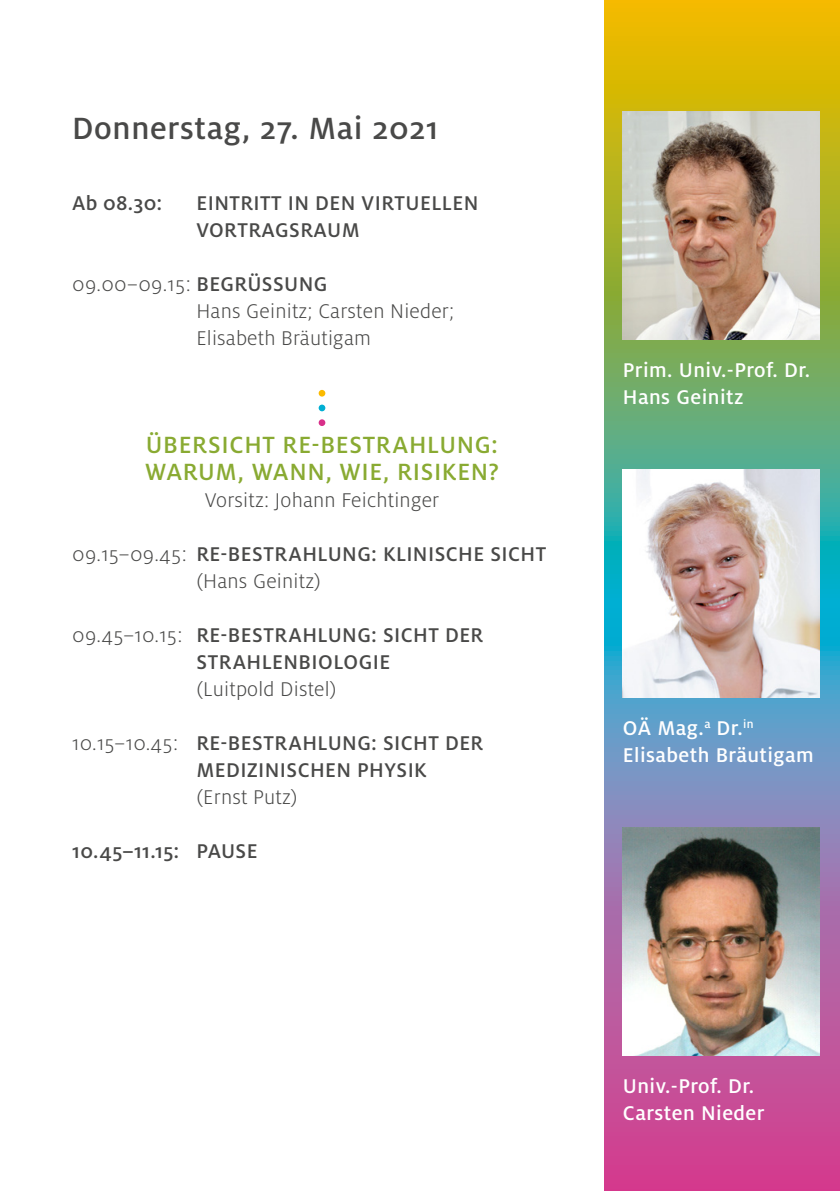
<style>
.page{position:relative;width:840px;height:1191px;background:#fff}
.page>*{position:absolute;margin:0;border:0;box-sizing:border-box;transform-origin:0 0}
.t1{font:500 34px "Milo OT";letter-spacing:.02em;color:#494948}
.t2{font:500 26px/27px "Milo OT";letter-spacing:.025em;color:#89aa32}
.t3{font:500 22px/27px "Milo OT";letter-spacing:.02em;color:#494948}
.t4{font:300 22px/27px "Milo OT";letter-spacing:.01em;color:#494948}
.t5{font:500 22px/27px "Milo OT";letter-spacing:.02em;color:#fff}
.s1{font-weight:500}
.s2{font-weight:300}
</style>
<div class="page">
<svg style="left:604px;top:0;width:235px;height:1191px;background:#9a917a"></svg>
<img style="left:622px;top:112px;width:196px;height:228px">
<img style="left:622px;top:469px;width:196px;height:228px">
<img style="left:622px;top:827px;width:196px;height:228px">
<div style="left:318px;top:390px;width:7px;height:6px;background:#fbba00;border-radius:50%"></div>
<svg style="left:318px;top:404px;width:7px;height:7px"></svg>
<div style="left:318px;top:419px;width:7px;height:7px;background:#d8308a;border-radius:50%"></div>
<h1 class="t1" style="left:72px;top:109px;width:367px">Donnerstag, 27. Mai 2021</h1>
<p class="t3" style="left:72px;top:189px;width:92px">Ab 08.30:</p>
<p class="t3" style="left:196px;top:189px;width:283px">EINTRITT IN DEN VIRTUELLEN<br>VORTRAGSRAUM</p>
<p class="t4" style="left:196px;top:270px;width:259px;text-indent:-124px">09.00–09.15: <span class="s1">BEGRÜSSUNG<br></span>Hans Geinitz; Carsten Nieder;<br>Elisabeth Bräutigam</p>
<p class="t2" style="left:145px;top:431px;width:355px">ÜBERSICHT RE-BESTRAHLUNG:<br>WARUM, WANN, WIE, RISIKEN?</p>
<p class="t4" style="left:205px;top:486px;width:236px">Vorsitz: Johann Feichtinger</p>
<p class="t3" style="left:196px;top:540px;width:351px;text-indent:-124px"><span class="s2">09.15–09.45:</span> RE-BESTRAHLUNG: KLINISCHE SICHT <span class="s2">(Hans Geinitz)</span></p>
<p class="t3" style="left:196px;top:621px;width:288px;text-indent:-124px"><span class="s2">09.45–10.15:</span> RE-BESTRAHLUNG: SICHT DER<br>STRAHLENBIOLOGIE</p>
<p class="t4" style="left:196px;top:675px;width:141px">(Luitpold Distel)</p>
<p class="t3" style="left:196px;top:729px;width:288px;text-indent:-124px"><span class="s2">10.15–10.45:</span> RE-BESTRAHLUNG: SICHT DER<br>MEDIZINISCHEN PHYSIK</p>
<p class="t4" style="left:196px;top:783px;width:102px">(Ernst Putz)</p>
<p class="t3" style="left:72px;top:837px;width:187px">10.45–11.15: PAUSE</p>
<p class="t5" style="left:622px;top:357px;width:189px">Prim. Univ.-Prof. Dr.<br>Hans Geinitz</p>
<p class="t5" style="left:622px;top:714px;width:192px">OÄ Mag.<sup>a</sup> Dr.<sup>in<br></sup>Elisabeth Bräutigam</p>
<p class="t5" style="left:622px;top:1072px;width:143px">Univ.-Prof. Dr.<br>Carsten Nieder</p>
</div>
